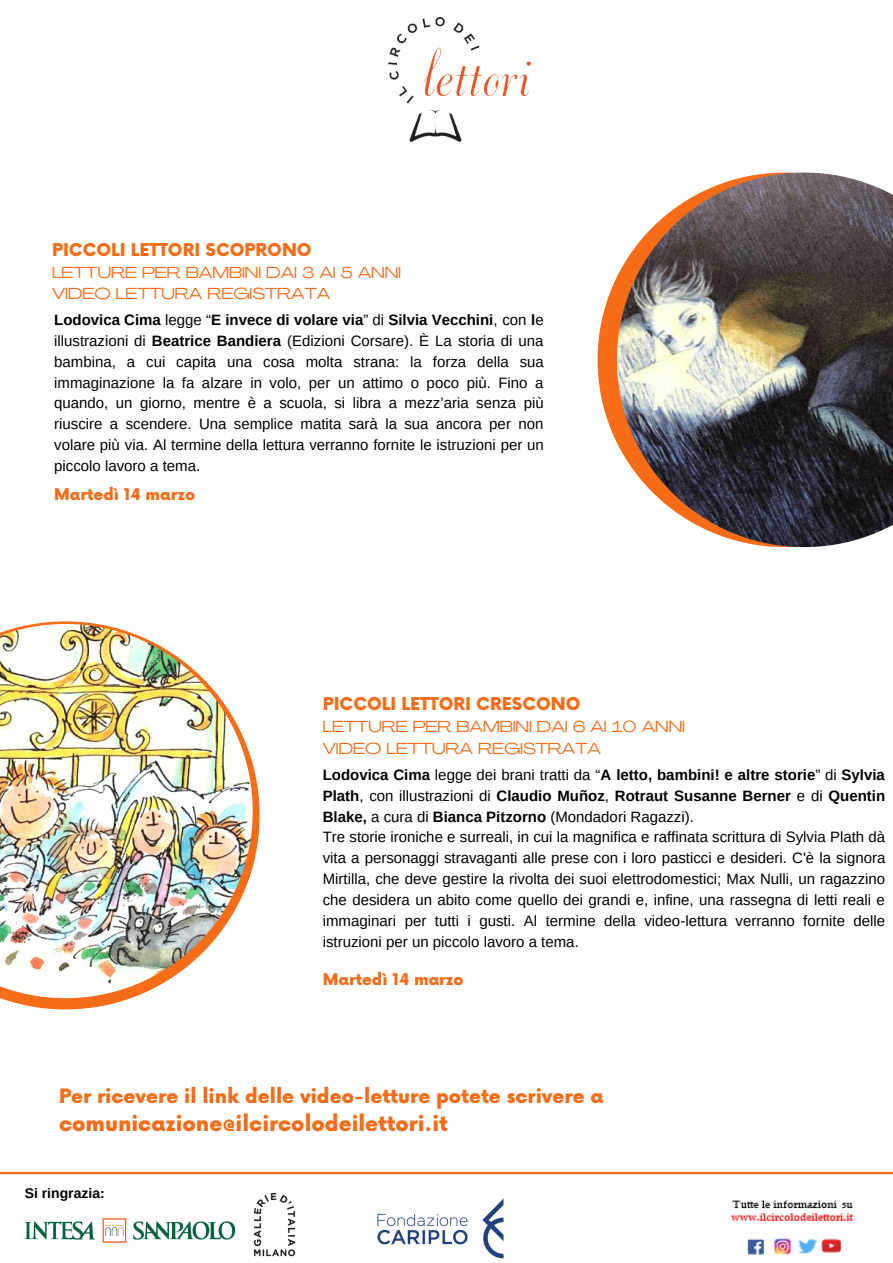
<style>
.page{position:relative;width:893px;height:1263px;background:#fff}
.page>*{position:absolute;margin:0;border:0;box-sizing:border-box;transform-origin:0 0}
.t1{font:900 21px "Now";color:#f66c17}
.t2{font:900 19.27px "Now";color:#f66c17}
.t3{font:900 17.25px "Now";color:#f66c17}
.t4{font:15.75px/22px "Agrandir Grand";color:#f66c17}
.t5{font:900 15.75px "Now";color:#f66c17}
.t6{font:15px/20.9px "Arimo";color:#000}
.t7{font:700 13.95px "Arimo";color:#000}
.s1{font-weight:700}
</style>
<div class="page">
<svg style="left:597px;top:277px;width:20px;height:166px;fill:#f66c17"></svg>
<img style="left:617px;top:173px;width:276px;height:374px">
<img style="left:388px;top:17px;width:142px;height:124px">
<img style="left:24px;top:1218px;width:212px;height:25px">
<img style="left:253px;top:1192px;width:43px;height:65px">
<img style="left:377px;top:1198px;width:127px;height:61px">
<hr style="left:0;top:1172px;width:893px;height:2px;background:#f66c17">
<img style="left:731px;top:1200px;width:122px;height:55px">
<svg style="left:0;top:621px;width:260px;height:388px"></svg>
<img style="left:0;top:624px;width:253px;height:374px">
<p class="t3" style="left:52px;top:240px;width:261px">PICCOLI LETTORI SCOPRONO</p>
<p class="t4" style="left:52px;top:263px;width:350px">LETTURE PER BAMBINI DAI 3 AI 5 ANNI<br>VIDEO LETTURA REGISTRATA</p>
<p class="t6" style="left:54px;top:309px;width:491px;text-align:justify"><span class="s1">Lodovica Cima</span> legge “<span class="s1">E invece di volare via</span>” di <span class="s1">Silvia Vecchini</span>, con <span class="s1">l</span>e illustrazioni di <span class="s1">Beatrice Bandiera</span> (Edizioni Corsare). È La storia di una bambina, a cui capita una cosa molta strana: la forza della sua immaginazione la fa alzare in volo, per un attimo o poco più. Fino a quando, un giorno, mentre è a scuola, si libra a mezz’aria senza più riuscire a scendere. Una semplice matita sarà la sua ancora per non volare più via. Al termine della lettura verranno fornite le istruzioni per un piccolo lavoro a tema.</p>
<p class="t5" style="left:54px;top:486px;width:142px">Martedì 14 marzo</p>
<p class="t3" style="left:323px;top:694px;width:259px">PICCOLI LETTORI CRESCONO</p>
<p class="t4" style="left:323px;top:717px;width:364px">LETTURE PER BAMBINI DAI 6 AI 10 ANNI<br>VIDEO LETTURA REGISTRATA</p>
<p class="t6" style="left:323px;top:764px;width:564px"><span class="s1">Lodovica Cima</span> legge dei brani tratti da “<span class="s1">A letto, bambini! e altre storie</span>” di <span class="s1">Sylvia Plath</span>, con illustrazioni di <span class="s1">Claudio Muñoz</span>, <span class="s1">Rotraut Susanne Berner</span> e di <span class="s1">Quentin Blake,</span> a cura di <span class="s1">Bianca Pitzorno</span> (Mondadori Ragazzi).<br>Tre storie ironiche e surreali, in cui la magnifica e raffinata scrittura di Sylvia Plath dà vita a personaggi stravaganti alle prese con i loro pasticci e desideri. C'è la signora Mirtilla, che deve gestire la rivolta dei suoi elettrodomestici; Max Nulli, un ragazzino che desidera un abito come quello dei grandi e, infine, una rassegna di letti reali e immaginari per tutti i gusti. Al termine della video-lettura verranno fornite delle istruzioni per un piccolo lavoro a tema.</p>
<p class="t5" style="left:323px;top:971px;width:142px">Martedì 14 marzo</p>
<p class="t2" style="left:59px;top:1085px;width:546px">Per ricevere il link delle video-letture potete scrivere a</p>
<h1 class="t1" style="left:59px;top:1112px;width:390px">comunicazione@ilcircolodeilettori.it</h1>
<p class="t7" style="left:25px;top:1185px;width:82px">Si ringrazia:</p>
</div>
